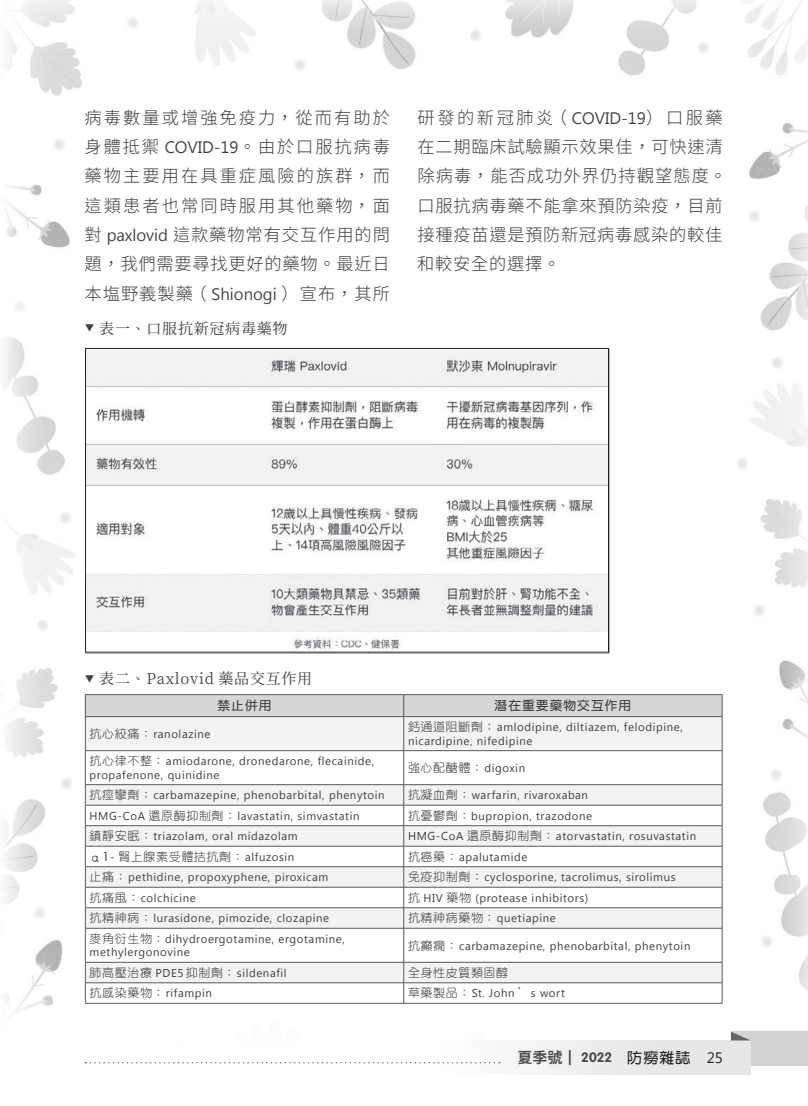
<style>
.page{position:relative;width:808px;height:1106px;background:#fff}
.page>*{position:absolute;margin:0;border:0;box-sizing:border-box;transform-origin:0 0}
.t1{font:300 17.25px/29.2px "Source Han Sans TC";letter-spacing:.045em;color:#3e3e3f;text-align:justify}
.t2{font:15px "Gen Yo Min TW Regular TTF";letter-spacing:.05em;color:#3e3e3f}
.t3{font:700 13.5px "VAG Rounded Std";color:#4b4c4d}
.t4{font:12.75px "DF Yuan Std W7";letter-spacing:.08em;color:#3e3e3f}
.t5{font:12px "DF Yuan Std W3";letter-spacing:.05em;color:#3e3e3f}
.t6{font:11.4px/13.5px "Khmer UI";letter-spacing:.055em;color:#3e3e3f}
.s1{font-family:"Microsoft Jheng Hei";font-weight:400;font-size:15.45px}
.s2{font-family:"DF Yuan Std W3";font-size:12px}
.s3{font-family:"DF Hei W5 WIN BF";font-size:12px}
.s4{font-family:"Futura Std";font-size:12px}
.s5{font-family:"Source Han Sans TC";font-size:15px}
.s6{font-family:"DF Yuan Std W8";font-weight:400;font-size:15px}
.s7{font-family:"DF Yuan Std W7";font-weight:400;font-size:15px;color:#231f20}
.s8{font-family:"Khmer UI";font-weight:400;font-size:15px;color:#231f20}
</style>
<div class="page">
<img style="left:3px;top:0;width:805px;height:1075px">
<div style="left:86px;top:717px;width:636px;height:33px;background:#f2f3f4"></div>
<svg style="left:86px;top:751px;width:636px;height:252px"></svg>
<hr style="left:85px;top:717px;width:1px;height:33px;background:#57585a">
<hr style="left:403px;top:717px;width:1px;height:33px;background:#57585a">
<hr style="left:722px;top:717px;width:1px;height:33px;background:#57585a">
<hr style="left:85px;top:751px;width:1px;height:33px;background:#57585a">
<hr style="left:403px;top:751px;width:1px;height:33px;background:#57585a">
<hr style="left:722px;top:751px;width:1px;height:33px;background:#57585a">
<svg style="left:85px;top:785px;width:1px;height:143px"></svg>
<svg style="left:403px;top:785px;width:1px;height:143px"></svg>
<svg style="left:722px;top:785px;width:1px;height:143px"></svg>
<hr style="left:85px;top:928px;width:1px;height:34px;background:#57585a">
<hr style="left:403px;top:928px;width:1px;height:34px;background:#57585a">
<hr style="left:722px;top:928px;width:1px;height:34px;background:#57585a">
<svg style="left:85px;top:963px;width:1px;height:40px"></svg>
<svg style="left:403px;top:963px;width:1px;height:40px"></svg>
<svg style="left:722px;top:962px;width:1px;height:41px"></svg>
<hr style="left:85px;top:716px;width:319px;height:1px;background:#57585a">
<hr style="left:404px;top:716px;width:318px;height:1px;background:#57585a">
<svg style="left:85px;top:694px;width:638px;height:22px;background:#cecfd1"></svg>
<hr style="left:85px;top:750px;width:319px;height:1px;background:#57585a">
<hr style="left:404px;top:750px;width:318px;height:1px;background:#57585a">
<hr style="left:85px;top:784px;width:319px;height:1px;background:#57585a">
<hr style="left:404px;top:784px;width:318px;height:1px;background:#57585a">
<hr style="left:85px;top:805px;width:319px;height:1px;background:#57585a">
<hr style="left:404px;top:805px;width:318px;height:1px;background:#57585a">
<hr style="left:85px;top:825px;width:319px;height:1px;background:#57585a">
<hr style="left:404px;top:825px;width:318px;height:1px;background:#57585a">
<hr style="left:85px;top:846px;width:319px;height:1px;background:#57585a">
<hr style="left:404px;top:846px;width:318px;height:1px;background:#57585a">
<hr style="left:85px;top:866px;width:319px;height:1px;background:#57585a">
<hr style="left:404px;top:866px;width:318px;height:1px;background:#57585a">
<hr style="left:85px;top:887px;width:319px;height:1px;background:#57585a">
<hr style="left:404px;top:887px;width:318px;height:1px;background:#57585a">
<hr style="left:85px;top:907px;width:319px;height:1px;background:#57585a">
<hr style="left:404px;top:907px;width:318px;height:1px;background:#57585a">
<hr style="left:85px;top:928px;width:319px;height:1px;background:#57585a">
<hr style="left:404px;top:928px;width:318px;height:1px;background:#57585a">
<hr style="left:85px;top:962px;width:319px;height:1px;background:#57585a">
<hr style="left:404px;top:962px;width:318px;height:1px;background:#57585a">
<hr style="left:85px;top:982px;width:319px;height:1px;background:#57585a">
<hr style="left:404px;top:982px;width:318px;height:1px;background:#57585a">
<hr style="left:85px;top:1003px;width:319px;height:1px;background:#57585a">
<hr style="left:404px;top:1003px;width:318px;height:1px;background:#57585a">
<img style="left:87px;top:350px;width:520px;height:300px">
<div style="left:85px;top:348px;width:524px;height:304px;border:1px solid #231f20"></div>
<div style="left:731px;top:1031px;width:77px;height:34px;background:#d1d2d4"></div>
<div style="left:444px;top:1040px;width:307px;height:34px;background:linear-gradient(to right,#fcfcfc,#e1e2e4)"></div>
<svg style="left:731px;top:1032px;width:19px;height:8px"></svg>
<svg style="left:85px;top:1061px;width:415px;height:2px"></svg>
<h1 class="t1" style="left:85px;top:103px;width:307px">病毒數量或增強免疫力，從而有助於身體抵禦 <span class="s1">COVID-19</span>。由於口服抗病毒藥物主要用在具重症風險的族群，而這類患者也常同時服用其他藥物，面對 <span class="s1">paxlovid</span> 這款藥物常有交互作用的問題，我們需要尋找更好的藥物。最近日本塩野義製藥（ <span class="s1">Shionogi</span> ）宣布，其所</h1>
<h1 class="t1" style="left:417px;top:103px;width:311px;text-align:left">研發的新冠肺炎（ <span class="s1">COVID-19</span>）口服藥在二期臨床試驗顯示效果佳，可快速清除病毒，能否成功外界仍持觀望態度。口服抗病毒藥不能拿來預防染疫，目前接種疫苗還是預防新冠病毒感染的較佳和較安全的選擇。</h1>
<h2 class="t2" style="left:85px;top:320px;width:204px"><sup>▼</sup> 表一、口服抗新冠病毒藥物</h2>
<h2 class="t2" style="left:85px;top:670px;width:229px"><sup>▼</sup> 表二、Paxlovid 藥品交互作用</h2>
<p class="t4" style="left:218px;top:698px;width:56px">禁止併用</p>
<p class="t4" style="left:495px;top:698px;width:138px">潛在重要藥物交互作用</p>
<p class="t6" style="left:90px;top:727px;width:122px"><span class="s2">抗心絞痛：</span>ranolazine</p>
<p class="t6" style="left:408px;top:720px;width:276px"><span class="s2">鈣通道阻斷劑：</span>amlodipine, diltiazem, felodipine, nicardipine, nifedipine</p>
<p class="t6" style="left:90px;top:754px;width:286px"><span class="s2">抗心律不整：</span>amiodarone, dronedarone, flecainide, propafenone, quinidine</p>
<p class="t6" style="left:408px;top:761px;width:119px"><span class="s2">強心配醣體：</span>digoxin</p>
<p class="t6" style="left:90px;top:788px;width:296px"><span class="s2">抗痙攣劑：</span>carbamazepine, phenobarbital, phenytoin</p>
<p class="t6" style="left:408px;top:788px;width:182px"><span class="s2">抗凝血劑：</span>warfarin, rivaroxaban</p>
<p class="t6" style="left:90px;top:809px;width:271px">HMG-CoA <span class="s2">還原酶抑制劑：</span>lavastatin, simvastatin</p>
<p class="t6" style="left:408px;top:809px;width:186px"><span class="s2">抗憂鬱劑：</span>bupropion, trazodone</p>
<p class="t6" style="left:90px;top:829px;width:209px"><span class="s2">鎮靜安眠：</span>triazolam, oral midazolam</p>
<p class="t6" style="left:408px;top:829px;width:290px">HMG-CoA <span class="s2">還原酶抑制劑：</span>atorvastatin, rosuvastatin</p>
<p class="t6" style="left:90px;top:850px;width:206px"><span class="s3">α</span><span class="s4">1</span>- <span class="s2">腎上腺素受體拮抗劑：</span>alfuzosin</p>
<p class="t6" style="left:408px;top:850px;width:121px"><span class="s2">抗癌藥：</span>apalutamide</p>
<p class="t6" style="left:90px;top:870px;width:240px"><span class="s2">止痛：</span>pethidine, propoxyphene, piroxicam</p>
<p class="t6" style="left:408px;top:870px;width:269px"><span class="s2">免疫抑制劑：</span>cyclosporine, tacrolimus, sirolimus</p>
<p class="t6" style="left:90px;top:891px;width:108px"><span class="s2">抗痛風：</span>colchicine</p>
<p class="t6" style="left:408px;top:891px;width:182px"><span class="s2">抗</span> HIV <span class="s2">藥物</span> (protease inhibitors)</p>
<p class="t6" style="left:90px;top:911px;width:241px"><span class="s2">抗精神病：</span>lurasidone, pimozide, clozapine</p>
<p class="t6" style="left:408px;top:911px;width:149px"><span class="s2">抗精神病藥物：</span>quetiapine</p>
<p class="t6" style="left:90px;top:932px;width:257px"><span class="s2">麥角衍生物：</span>dihydroergotamine, ergotamine, methylergonovine</p>
<p class="t6" style="left:408px;top:938px;width:284px"><span class="s2">抗癲癇：</span>carbamazepine, phenobarbital, phenytoin</p>
<p class="t6" style="left:90px;top:966px;width:199px"><span class="s2">肺高壓治療</span> PDE5 <span class="s2">抑制劑：</span>sildenafil</p>
<p class="t5" style="left:408px;top:966px;width:102px">全身性皮質類固醇</p>
<p class="t6" style="left:90px;top:986px;width:124px"><span class="s2">抗感染藥物：</span>rifampin</p>
<p class="t6" style="left:408px;top:986px;width:158px"><span class="s2">草藥製品：</span>St. John <span class="s2">’</span>s wort</p>
<p class="t3" style="left:517px;top:1049px;width:207px"><span class="s5">夏季號</span><span class="s6">｜</span> 2022 <span class="s7">防癆雜誌</span> <span class="s8">25</span></p>
</div>
